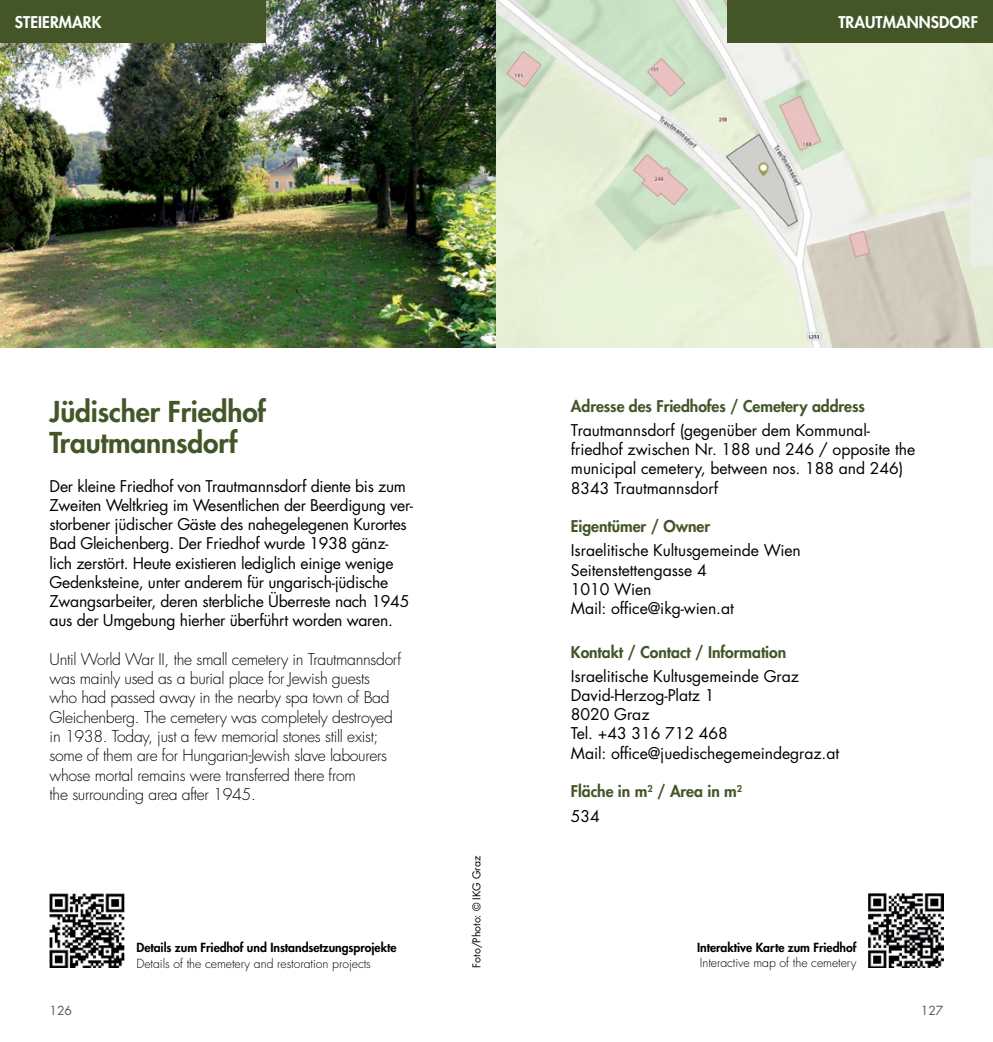
<style>
.page{position:relative;width:993px;height:1042px;background:#fff}
.page>*{position:absolute;margin:0;border:0;box-sizing:border-box;transform-origin:0 0}
.t1{font:800 28px/31.5px "Futura Std";letter-spacing:-.005em;color:#445628}
.t2{font:15.75px/19.2px "Futura Std";letter-spacing:-.02em;color:#000}
.t3{font:300 15.75px/19.2px "Futura Std";letter-spacing:-.02em;color:#000}
.t4{font:800 15.75px/24.3px "Futura Std";letter-spacing:-.005em;color:#445628}
.t5{font:800 15.75px "Futura Std";letter-spacing:.005em;color:#fff}
.t6{font:800 12.25px "Futura Std";letter-spacing:-.005em;color:#000}
.t7{font:300 12.25px "Futura Std";letter-spacing:-.005em;color:#000}
.t8{font:12.25px "Futura Std";letter-spacing:-.01em;color:#58595b}
.t9{font:10.5px "Futura Std";letter-spacing:-.005em;color:#000}
.s1{font-weight:400;color:#000}
</style>
<div class="page">
<img style="left:0;top:0;width:496px;height:347px">
<div style="left:0;top:0;width:265px;height:42px;background:#445628"></div>
<img style="left:50px;top:893px;width:74px;height:74px">
<svg style="left:496px;top:0;width:496px;height:347px;background:#dfe6d2"></svg>
<div style="left:727px;top:0;width:265px;height:42px;background:#445628"></div>
<img style="left:868px;top:893px;width:75px;height:74px">
<p class="t5" style="left:15px;top:12px;width:88px">STEIERMARK</p>
<p class="t5" style="left:838px;top:12px;width:141px">TRAUTMANNSDORF</p>
<h1 class="t1" style="left:50px;top:396px;width:218px">Jüdischer Friedhof<br>Trautmannsdorf</h1>
<p class="t2" style="left:50px;top:476px;width:364px">Der kleine Friedhof von Trautmannsdorf diente bis zum Zweiten Weltkrieg im Wesentlichen der Beerdigung ver&shy;storbener jüdischer Gäste des nahegelegenen Kurortes Bad Gleichenberg. Der Friedhof wurde 1938 gänz&shy;lich zerstört. Heute existieren lediglich einige wenige Gedenksteine, unter anderem für ungarisch-jüdische Zwangsarbeiter, deren sterbliche Überreste nach 1945 aus der Umgebung hierher überführt worden waren.</p>
<p class="t3" style="left:50px;top:650px;width:353px">Until World War II, the small cemetery in Trautmannsdorf was mainly used as a burial place for Jewish guests who had passed away in the nearby spa town of Bad Gleichenberg. The cemetery was completely destroyed in 1938. Today, just a few memorial stones still exist; some of them are for Hungarian-Jewish slave labourers whose mortal remains were transferred there from<br>the surrounding area after 1945.</p>
<p class="t6" style="left:136px;top:939px;width:261px">Details zum Friedhof und Instandsetzungsprojekte</p>
<p class="t7" style="left:136px;top:955px;width:236px">Details of the cemetery and restoration projects</p>
<p class="t9" style="left:469px;top:967px;width:113px;rotate:-90deg">Foto/Photo: © IKG Graz</p>
<p class="t4" style="left:570px;top:394px;width:295px">Adresse des Friedhofes / Cemetery address</p>
<p class="t2" style="left:570px;top:420px;width:345px">Trautmannsdorf (gegenüber dem Kommunal&shy;friedhof zwischen Nr. 188 und 246 / opposite the municipal cemetery, between nos. 188 and 246)<br>8343 Trautmannsdorf</p>
<p class="t4" style="left:570px;top:514px;width:141px">Eigentümer / Owner</p>
<p class="t2" style="left:570px;top:541px;width:231px">Israelitische Kultusgemeinde Wien<br>Seitenstettengasse 4<br>1010 Wien<br>Mail: office@ikg-wien.at</p>
<p class="t4" style="left:570px;top:639px;width:217px">Kontakt / Contact / Information</p>
<p class="t2" style="left:570px;top:666px;width:269px">Israelitische Kultusgemeinde Graz<br>David-Herzog-Platz 1<br>8020 Graz<br>Tel. +43 316 712 468<br>Mail: office@juedischegemeindegraz.at</p>
<p class="t4" style="left:570px;top:779px;width:172px">Fläche in m<sup>2</sup> / Area in m<sup>2<br></sup><span class="s1">534</span></p>
<p class="t6" style="left:697px;top:939px;width:161px">Interaktive Karte zum Friedhof</p>
<p class="t7" style="left:699px;top:955px;width:158px">Interactive map of the cemetery</p>
<p class="t8" style="left:50px;top:1002px;width:24px">126</p>
<p class="t8" style="left:920px;top:1002px;width:24px">127</p>
</div>
